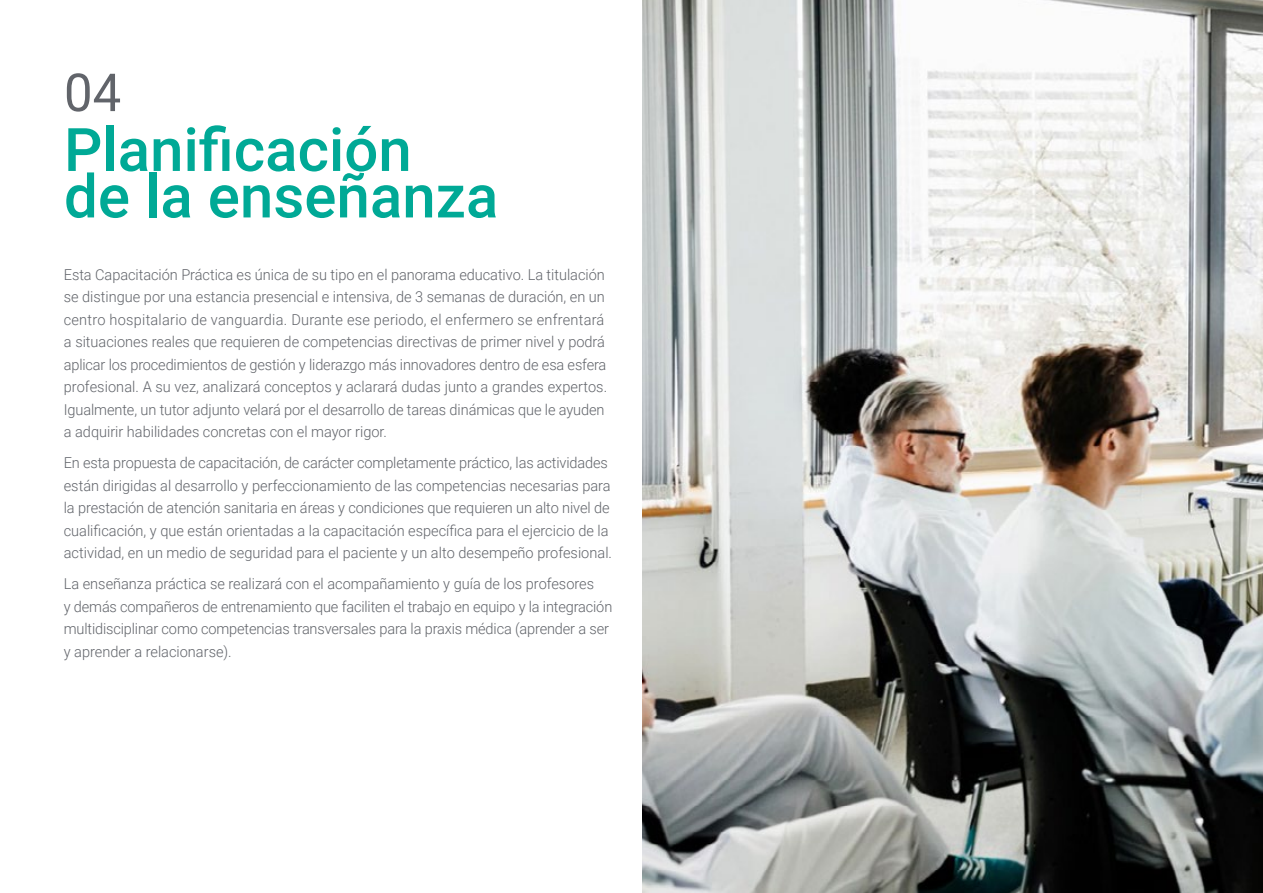
<style>
.page{position:relative;width:1263px;height:893px;background:#fff}
.page>*{position:absolute;margin:0;border:0;box-sizing:border-box;transform-origin:0 0}
.t1{font:500 60px/46.5px "Roboto";color:#00a996}
.t2{font:52.5px "Roboto";color:#61646a}
.t3{font:300 15px/22.5px "Roboto";color:#61646a}
</style>
<div class="page">
<img style="left:642px;top:0;width:621px;height:893px">
<h2 class="t2" style="left:64px;top:56px;width:59px">04</h2>
<h1 class="t1" style="left:64px;top:124px;width:436px">Planificación<br>de la enseñanza</h1>
<p class="t3" style="left:64px;top:262px;width:545px">Esta Capacitación Práctica es única de su tipo en el panorama educativo. La titulación se distingue por una estancia presencial e intensiva, de 3 semanas de duración, en un centro hospitalario de vanguardia. Durante ese periodo, el enfermero se enfrentará a situaciones reales que requieren de competencias directivas de primer nivel y podrá aplicar los procedimientos de gestión y liderazgo más innovadores dentro de esa esfera profesional. A su vez, analizará conceptos y aclarará dudas junto a grandes expertos.<br>Igualmente, un tutor adjunto velará por el desarrollo de tareas dinámicas que le ayuden a adquirir habilidades concretas con el mayor rigor.</p>
<p class="t3" style="left:64px;top:451px;width:550px">En esta propuesta de capacitación, de carácter completamente práctico, las actividades están dirigidas al desarrollo y perfeccionamiento de las competencias necesarias para la prestación de atención sanitaria en áreas y condiciones que requieren un alto nivel de cualificación, y que están orientadas a la capacitación específica para el ejercicio de la actividad, en un medio de seguridad para el paciente y un alto desempeño profesional.</p>
<p class="t3" style="left:64px;top:572px;width:550px">La enseñanza práctica se realizará con el acompañamiento y guía de los profesores<br>y demás compañeros de entrenamiento que faciliten el trabajo en equipo y la integración multidisciplinar como competencias transversales para la praxis médica (aprender a ser y aprender a relacionarse).</p>
</div>
